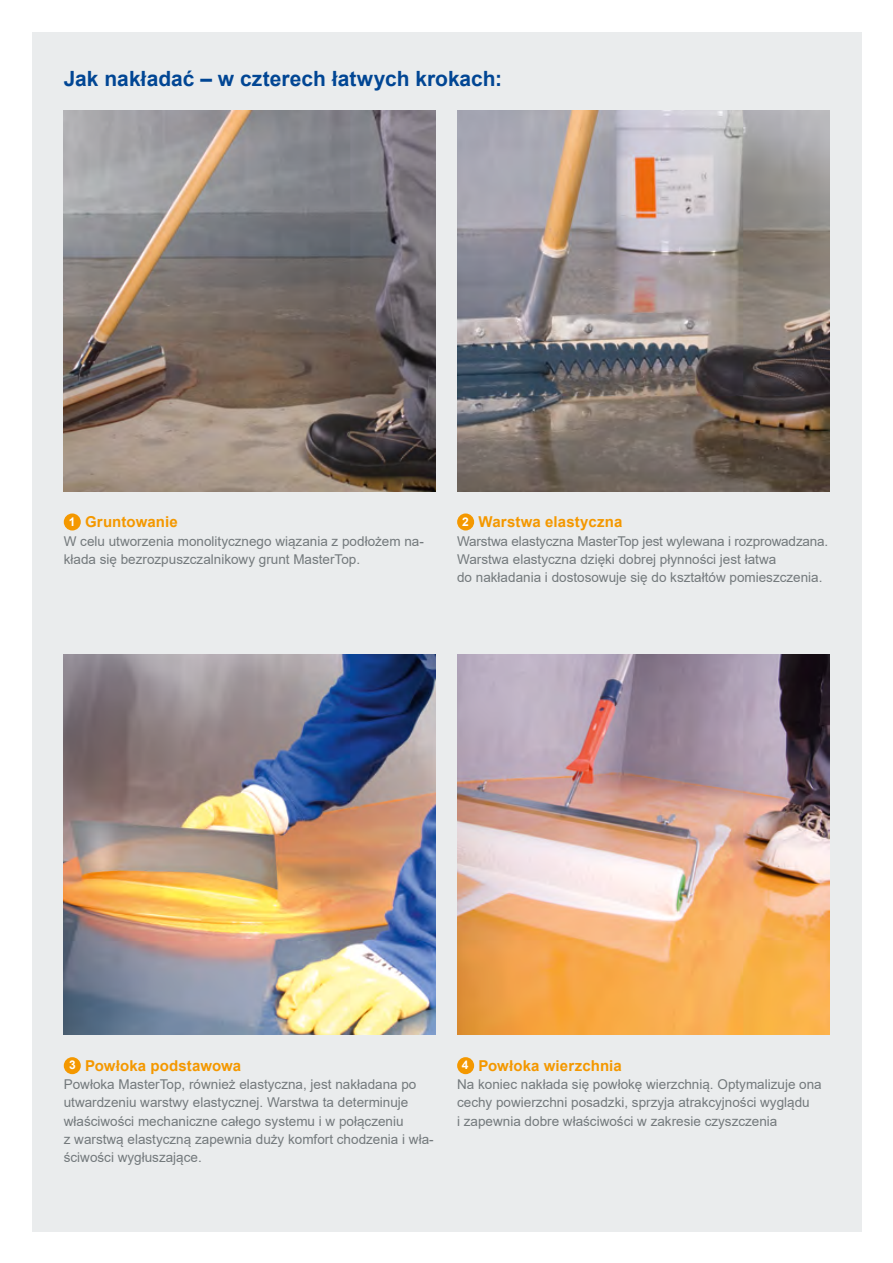
<style>
.page{position:relative;width:893px;height:1263px;background:#fff}
.page>*{position:absolute;margin:0;border:0;box-sizing:border-box;transform-origin:0 0}
.t1{font:700 21px "Arial";color:#014694}
.t2{font:700 15px "Arial";letter-spacing:.01em;color:#f49800}
.t3{font:13.5px/18.1px "Arial";color:#73797c}
.t4{font:700 12px "Arial";color:#fff}
</style>
<div class="page">
<div style="left:32px;top:32px;width:829px;height:1199px;background:#eaeced"></div>
<img style="left:64px;top:111px;width:372px;height:380px">
<img style="left:457px;top:111px;width:372px;height:380px">
<img style="left:64px;top:654px;width:372px;height:381px">
<img style="left:457px;top:654px;width:372px;height:381px">
<div style="left:64px;top:513px;width:17px;height:17px;background:#f49800;border-radius:50%"></div>
<div style="left:457px;top:513px;width:17px;height:17px;background:#f49800;border-radius:50%"></div>
<div style="left:64px;top:1057px;width:17px;height:17px;background:#f49800;border-radius:50%"></div>
<div style="left:457px;top:1057px;width:17px;height:17px;background:#f49800;border-radius:50%"></div>
<h1 class="t1" style="left:64px;top:64px;width:440px">Jak nakładać – w czterech łatwych krokach:</h1>
<p class="t2" style="left:85px;top:512px;width:94px">Gruntowanie</p>
<p class="t3" style="left:64px;top:532px;width:362px">W celu utworzenia monolitycznego wiązania z podłożem na&shy;kłada się bezrozpuszczalnikowy grunt MasterTop.</p>
<p class="t2" style="left:478px;top:512px;width:146px">Warstwa elastyczna</p>
<p class="t3" style="left:457px;top:532px;width:373px">Warstwa elastyczna MasterTop jest wylewana i rozprowadzana.<br>Warstwa elastyczna dzięki dobrej płynności jest łatwa<br>do nakładania i dostosowuje się do kształtów pomieszczenia.</p>
<p class="t4" style="left:69px;top:513px;width:8px">1</p>
<p class="t4" style="left:462px;top:513px;width:8px">2</p>
<p class="t2" style="left:85px;top:1055px;width:158px">Powłoka podstawowa</p>
<p class="t3" style="left:64px;top:1075px;width:371px">Powłoka MasterTop, również elastyczna, jest nakładana po utwardzeniu warstwy elastycznej. Warstwa ta determinuje właściwości mechaniczne całego systemu i w połączeniu<br>z warstwą elastyczną zapewnia duży komfort chodzenia i wła&shy;ściwości wygłuszające.</p>
<p class="t2" style="left:478px;top:1055px;width:145px">Powłoka wierzchnia</p>
<p class="t3" style="left:457px;top:1075px;width:366px">Na koniec nakłada się powłokę wierzchnią. Optymalizuje ona cechy powierzchni posadzki, sprzyja atrakcyjności wyglądu<br>i zapewnia dobre właściwości w zakresie czyszczenia</p>
<p class="t4" style="left:69px;top:1057px;width:8px">3</p>
<p class="t4" style="left:462px;top:1057px;width:8px">4</p>
</div>
